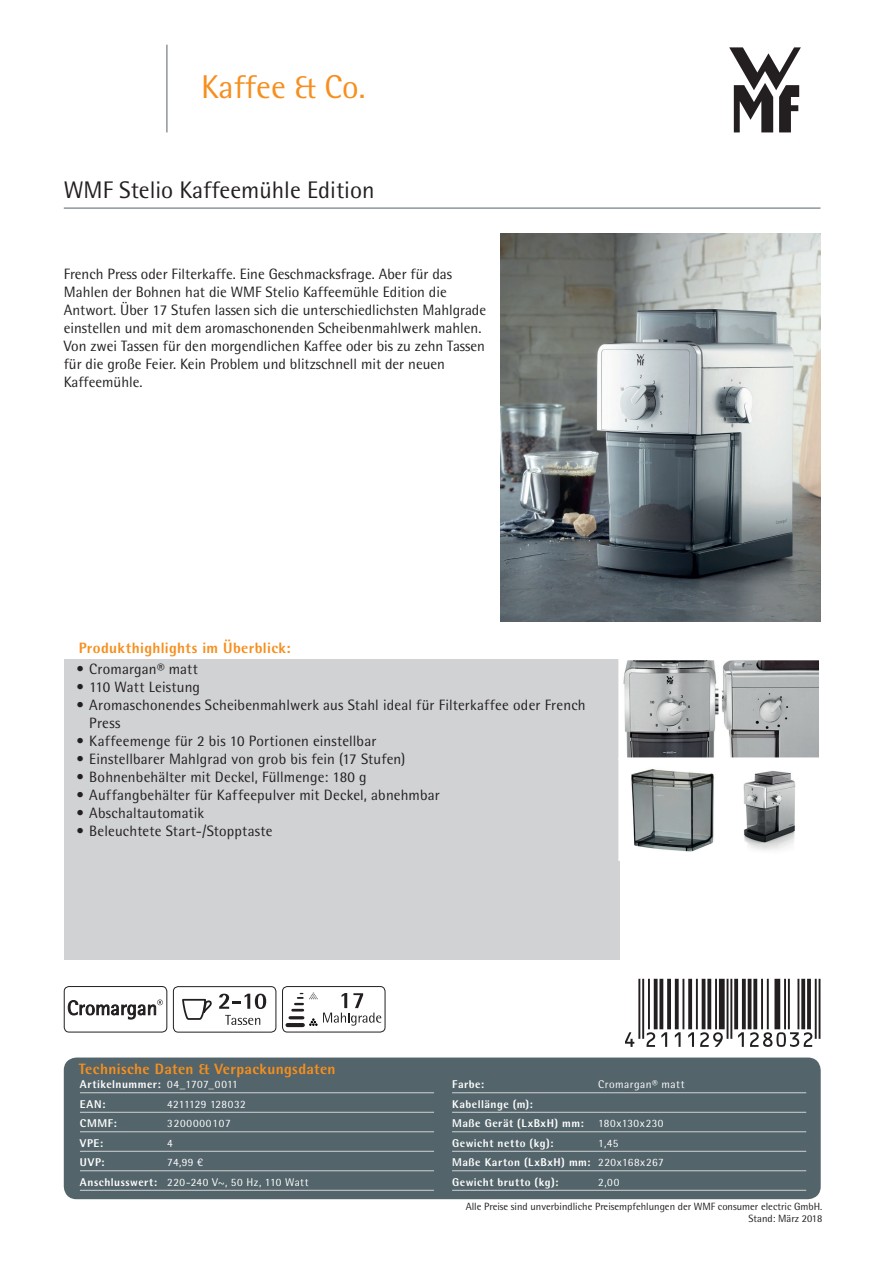
<style>
.page{position:relative;width:893px;height:1263px;background:#fff}
.page>*{position:absolute;margin:0;border:0;box-sizing:border-box;transform-origin:0 0}
.t1{font:33px "WMF Rotis";color:#f68f1e}
.t2{font:24px "WMF Rotis";color:#231f20}
.t3{font:15px/18px "WMF Rotis";color:#231f20}
.t4{font:700 15px "WMF Rotis";letter-spacing:.02em;color:#f68f1e}
.t5{font:700 11.25px/19.5px "WMF Rotis";letter-spacing:.045em;color:#fff}
.t6{font:11.25px/19.5px "WMF Rotis";letter-spacing:.045em;color:#fff}
.t7{font:11.25px/19.5px "WMF Rotis";letter-spacing:.025em;color:#fff}
.t8{font:11.25px "WMF Rotis";letter-spacing:.07em;color:#fff}
.t9{font:10.5px "WMF Rotis";color:#231f20}
</style>
<div class="page">
<svg style="left:729px;top:47px;width:72px;height:85px"></svg>
<div style="left:64px;top:659px;width:556px;height:300px;background:#d1d2d4"></div>
<div style="left:64px;top:1057px;width:757px;height:142px;background:#53646a;border-radius:13px"></div>
<hr style="left:167px;top:45px;width:1px;height:87px;background:#53646a">
<hr style="left:64px;top:208px;width:756px;height:1px;background:#53646a">
<hr style="left:80px;top:1092px;width:354px;height:1px;background:#d1d2d4">
<hr style="left:80px;top:1112px;width:354px;height:1px;background:#d1d2d4">
<hr style="left:80px;top:1131px;width:354px;height:1px;background:#d1d2d4">
<hr style="left:80px;top:1151px;width:354px;height:1px;background:#d1d2d4">
<hr style="left:80px;top:1170px;width:354px;height:1px;background:#d1d2d4">
<hr style="left:80px;top:1190px;width:354px;height:1px;background:#d1d2d4">
<hr style="left:452px;top:1092px;width:354px;height:1px;background:#d1d2d4">
<hr style="left:452px;top:1112px;width:354px;height:1px;background:#d1d2d4">
<hr style="left:452px;top:1131px;width:354px;height:1px;background:#d1d2d4">
<hr style="left:452px;top:1151px;width:354px;height:1px;background:#d1d2d4">
<hr style="left:452px;top:1170px;width:354px;height:1px;background:#d1d2d4">
<hr style="left:452px;top:1190px;width:354px;height:1px;background:#d1d2d4">
<img style="left:500px;top:234px;width:321px;height:388px">
<img style="left:623px;top:661px;width:195px;height:191px">
<div style="left:618px;top:758px;width:103px;height:103px;border:3px solid #fff"></div>
<div style="left:618px;top:657px;width:103px;height:103px;border:3px solid #fff"></div>
<div style="left:719px;top:657px;width:103px;height:103px;border:3px solid #fff"></div>
<div style="left:64px;top:986px;width:103px;height:46px;border:1px solid #231f20;border-radius:5px"></div>
<svg style="left:68px;top:999px;width:95px;height:20px"></svg>
<div style="left:173px;top:986px;width:103px;height:46px;border:1px solid #231f20;border-radius:5px"></div>
<svg style="left:182px;top:994px;width:84px;height:31px"></svg>
<div style="left:282px;top:986px;width:103px;height:46px;border:1px solid #231f20;border-radius:5px"></div>
<svg style="left:309px;top:992px;width:72px;height:34px"></svg>
<hr style="left:287px;top:1023px;width:16px;height:4px;background:#231f20">
<svg style="left:290px;top:993px;width:13px;height:26px"></svg>
<svg style="left:625px;top:979px;width:195px;height:68px"></svg>
<h1 class="t1" style="left:201px;top:67px;width:166px">Kaffee &amp; Co.</h1>
<h2 class="t2" style="left:64px;top:175px;width:312px">WMF Stelio Kaffeemühle Edition</h2>
<p class="t3" style="left:64px;top:265px;width:424px">French Press oder Filterkaffe. Eine Geschmacksfrage. Aber für das Mahlen der Bohnen hat die WMF Stelio Kaffeemühle Edition die Antwort. Über 17 Stufen lassen sich die unterschiedlichsten Mahlgrade einstellen und mit dem aromaschonenden Scheibenmahlwerk mahlen.<br>Von zwei Tassen für den morgendlichen Kaffee oder bis zu zehn Tassen für die große Feier. Kein Problem und blitzschnell mit der neuen Kaffeemühle.</p>
<p class="t4" style="left:79px;top:638px;width:213px">Produkthighlights im Überblick:</p>
<p class="t3" style="left:77px;top:660px;width:123px">• Cromargan® matt</p>
<p class="t3" style="left:77px;top:678px;width:125px">• 110 Watt Leistung</p>
<p class="t3" style="left:89px;top:696px;width:498px;text-indent:-13px">• Aromaschonendes Scheibenmahlwerk aus Stahl ideal für Filterkaffee oder French<br>Press</p>
<p class="t3" style="left:77px;top:732px;width:301px">• Kaffeemenge für 2 bis 10 Portionen einstellbar</p>
<p class="t3" style="left:77px;top:750px;width:330px">• Einstellbarer Mahlgrad von grob bis fein (17 Stufen)</p>
<p class="t3" style="left:77px;top:768px;width:292px">• Bohnenbehälter mit Deckel, Füllmenge: 180 g</p>
<p class="t3" style="left:77px;top:786px;width:365px">• Auffangbehälter für Kaffeepulver mit Deckel, abnehmbar</p>
<p class="t3" style="left:77px;top:804px;width:129px">• Abschaltautomatik</p>
<p class="t3" style="left:77px;top:822px;width:197px">• Beleuchtete Start-/Stopptaste</p>
<p class="t4" style="left:79px;top:1059px;width:259px">Technische Daten &amp; Verpackungsdaten</p>
<p class="t5" style="left:80px;top:1074px;width:82px">Artikelnummer:<br>EAN:<br>CMMF:<br>VPE:<br>UVP:<br>Anschlusswert:</p>
<p class="t5" style="left:452px;top:1074px;width:140px">Farbe:<br>Kabellänge (m):<br>Maße Gerät (LxBxH) mm:<br>Gewicht netto (kg):<br>Maße Karton (LxBxH) mm:<br>Gewicht brutto (kg):</p>
<p class="t7" style="left:167px;top:1074px;width:80px">04_1707_0011<br>4211129 128032</p>
<p class="t6" style="left:167px;top:1133px;width:143px">4<br>74,99 €<br>220-240 V~, 50 Hz, 110 Watt</p>
<p class="t8" style="left:167px;top:1117px;width:65px">3200000107</p>
<p class="t6" style="left:598px;top:1074px;width:88px">Cromargan® matt</p>
<p class="t6" style="left:598px;top:1113px;width:67px">180x130x230<br>1,45<br>220x168x267<br>2,00</p>
<p class="t9" style="left:466px;top:1201px;width:358px">Alle Preise sind unverbindliche Preisempfehlungen der WMF consumer electric GmbH.</p>
<p class="t9" style="left:749px;top:1212px;width:75px">Stand: März 2018</p>
</div>
